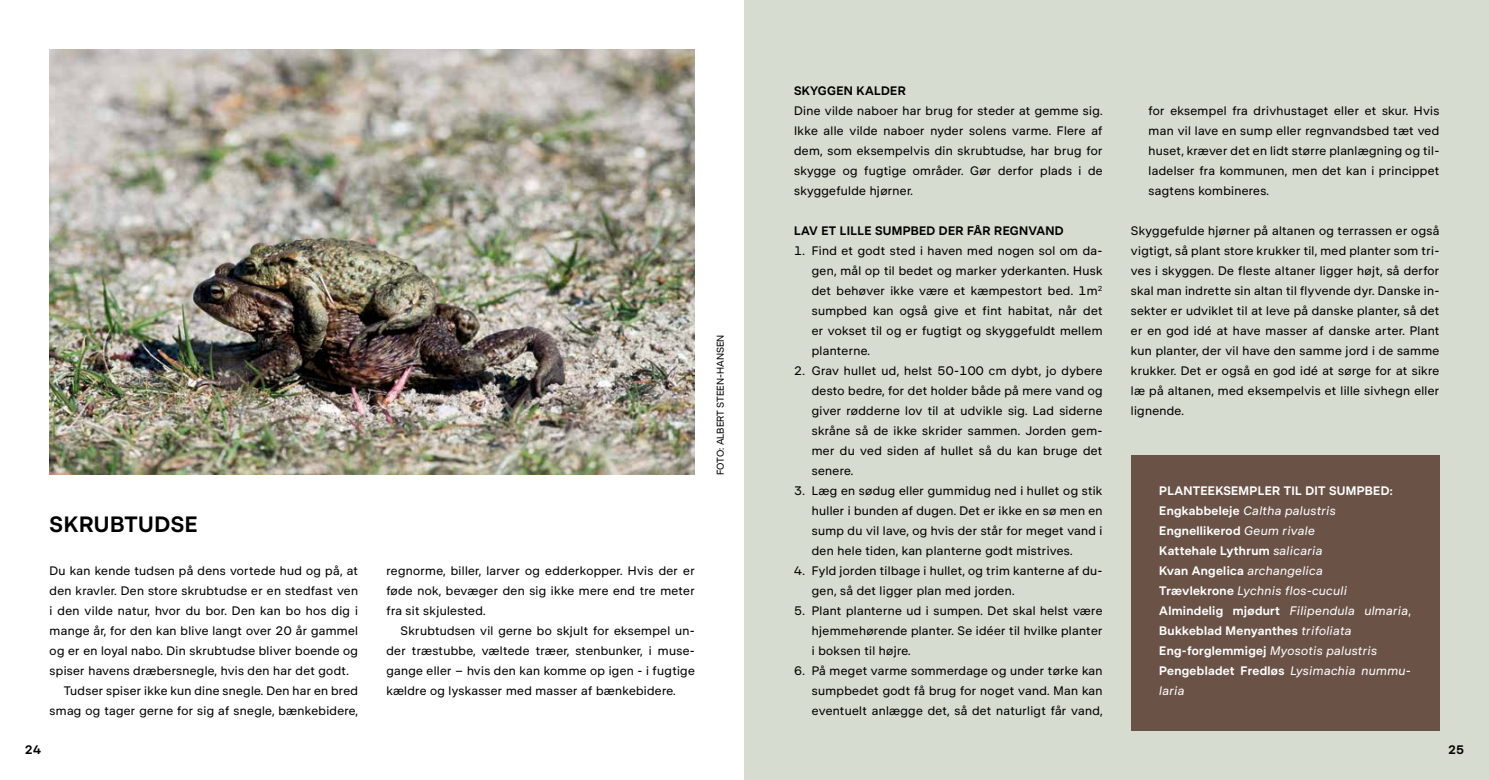
<style>
.page{position:relative;width:1489px;height:780px;background:#fff}
.page>*{position:absolute;margin:0;border:0;box-sizing:border-box;transform-origin:0 0}
.t1{font:600 22.5px "DR Publik";letter-spacing:.025em;color:#000}
.t2{font:12.5px/20px "DR Publik";letter-spacing:.025em;color:#000;text-align:justify}
.t3{font:600 12.5px/20px "DR Publik";letter-spacing:.025em;color:#fff}
.t4{font:600 12.5px "DR Publik";letter-spacing:.025em;color:#000}
.t5{font:10px "DR Publik";color:#000}
.s1{font-weight:400;font-style:italic}
.s2{font-weight:400}
</style>
<div class="page">
<div style="left:744px;top:0;width:744px;height:780px;background:#d6ddd0"></div>
<img style="left:50px;top:50px;width:644px;height:425px">
<div style="left:1130px;top:455px;width:309px;height:275px;background:#6a5247"></div>
<h1 class="t1" style="left:50px;top:511px;width:149px">SKRUBTUDSE</h1>
<p class="t2" style="left:50px;top:560px;width:310px">Du kan kende tudsen på dens vortede hud og på, at</p>
<p class="t2" style="left:50px;top:580px;width:310px">den kravler. Den store skrubtudse er en stedfast ven</p>
<p class="t2" style="left:50px;top:600px;width:310px">i den vilde natur, hvor du bor. Den kan bo hos dig i</p>
<p class="t2" style="left:50px;top:620px;width:310px">mange år, for den kan blive langt over 20 år gammel</p>
<p class="t2" style="left:50px;top:640px;width:310px">og er en loyal nabo. Din skrubtudse bliver boende og</p>
<p class="t2" style="left:50px;top:660px;width:301px">spiser havens dræbersnegle, hvis den har det godt.</p>
<p class="t2" style="left:64px;top:680px;width:296px">Tudser spiser ikke kun dine snegle. Den har en bred</p>
<p class="t2" style="left:50px;top:700px;width:310px">smag og tager gerne for sig af snegle, bænkebidere,</p>
<p class="t5" style="left:714px;top:475px;width:142px;rotate:-90deg">FOTO: ALBERT STEEN-HANSEN</p>
<p class="t2" style="left:386px;top:560px;width:310px">regnorme, biller, larver og edderkopper. Hvis der er føde nok, bevæger den sig ikke mere end tre meter fra sit skjulested.</p>
<p class="t2" style="left:386px;top:620px;width:310px;text-indent:14px">Skrubtudsen vil gerne bo skjult for eksempel un&shy;der træstubbe, væltede træer, stenbunker, i muse&shy;gange eller – hvis den kan komme op igen - i fugtige kældre og lyskasser med masser af bænkebidere.</p>
<p class="t4" style="left:794px;top:83px;width:113px">SKYGGEN KALDER</p>
<p class="t2" style="left:794px;top:100px;width:310px">Dine vilde naboer har brug for steder at gemme sig.<br>Ikke alle vilde naboer nyder solens varme. Flere af dem, som eksempelvis din skrubtudse, har brug for skygge og fugtige områder. Gør derfor plads i de skyggefulde hjørner.</p>
<p class="t4" style="left:794px;top:223px;width:271px">LAV ET LILLE SUMPBED DER FÅR REGNVAND</p>
<p class="t2" style="left:811px;top:240px;width:292px;text-indent:-18px">1. Find et godt sted i haven med nogen sol om da&shy;gen, mål op til bedet og marker yderkanten. Husk det behøver ikke være et kæmpestort bed. 1m<sup>2 </sup>sumpbed kan også give et fint habitat, når det er vokset til og er fugtigt og skyggefuldt mellem planterne.</p>
<p class="t2" style="left:811px;top:360px;width:292px;text-indent:-18px">2. Grav hullet ud, helst 50-100 cm dybt, jo dybere desto bedre, for det holder både på mere vand og giver rødderne lov til at udvikle sig. Lad siderne skråne så de ikke skrider sammen. Jorden gem&shy;mer du ved siden af hullet så du kan bruge det senere.</p>
<p class="t2" style="left:811px;top:480px;width:292px;text-indent:-18px">3. Læg en sødug eller gummidug ned i hullet og stik huller i bunden af dugen. Det er ikke en sø men en sump du vil lave, og hvis der står for meget vand i den hele tiden, kan planterne godt mistrives.</p>
<p class="t2" style="left:811px;top:560px;width:292px;text-indent:-18px">4. Fyld jorden tilbage i hullet, og trim kanterne af du&shy;gen, så det ligger plan med jorden.</p>
<p class="t2" style="left:811px;top:600px;width:292px;text-indent:-18px">5. Plant planterne ud i sumpen. Det skal helst være hjemmehørende planter. Se idéer til hvilke planter i boksen til højre.</p>
<p class="t2" style="left:811px;top:660px;width:292px;text-indent:-18px">6. På meget varme sommerdage og under tørke kan sumpbedet godt få brug for noget vand. Man kan eventuelt anlægge det, så det naturligt får vand,</p>
<p class="t2" style="left:1148px;top:100px;width:292px">for eksempel fra drivhustaget eller et skur. Hvis man vil lave en sump eller regnvandsbed tæt ved huset, kræver det en lidt større planlægning og til&shy;ladelser fra kommunen, men det kan i princippet sagtens kombineres.</p>
<p class="t2" style="left:1130px;top:220px;width:310px">Skyggefulde hjørner på altanen og terrassen er også vigtigt, så plant store krukker til, med planter som tri&shy;ves i skyggen. De fleste altaner ligger højt, så derfor skal man indrette sin altan til flyvende dyr. Danske in&shy;sekter er udviklet til at leve på danske planter, så det er en god idé at have masser af danske arter. Plant kun planter, der vil have den samme jord i de samme krukker. Det er også en god idé at sørge for at sikre læ på altanen, med eksempelvis et lille sivhegn eller lignende.</p>
<p class="t3" style="left:1159px;top:480px;width:253px">PLANTEEKSEMPLER TIL DIT SUMPBED:<br>Engkabbeleje <span class="s1">Caltha palustris<br></span>Engnellikerod <span class="s1">Geum rivale<br></span>Kattehale Lythrum <span class="s1">salicaria<br></span>Kvan Angelica <span class="s1">archangelica<br></span>Trævlekrone <span class="s1">Lychnis flos-cuculi<br></span>Almindelig mjødurt <span class="s1">Filipendula ulmaria</span><span class="s2">,<br></span>Bukkeblad Menyanthes <span class="s1">trifoliata<br></span>Eng-forglemmigej <span class="s1">Myosotis palustris<br></span>Pengebladet Fredløs <span class="s1">Lysimachia nummu&shy;laria</span></p>
<p class="t4" style="left:25px;top:741px;width:18px">24</p>
<p class="t4" style="left:1447px;top:741px;width:18px">25</p>
</div>
